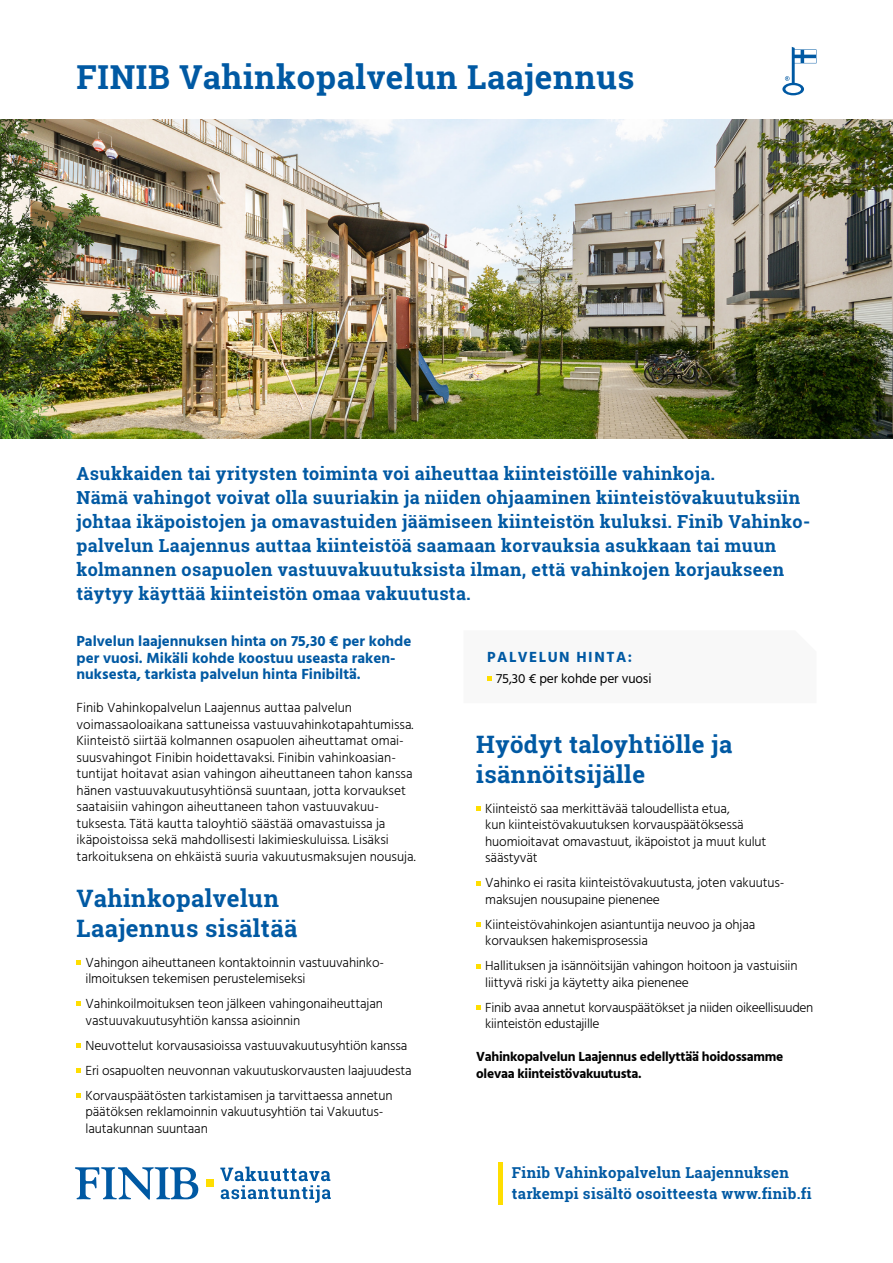
<style>
.page{position:relative;width:893px;height:1263px;background:#fff}
.page>*{position:absolute;margin:0;border:0;box-sizing:border-box;transform-origin:0 0}
.t1{font:700 33px "Roboto Slab";letter-spacing:.02em;color:#0059a3}
.t2{font:700 24px/30px "Roboto Slab";letter-spacing:.02em;color:#0059a3}
.t3{font:700 18px/24px "Roboto Slab";letter-spacing:.02em;color:#0059a3}
.t4{font:700 15px/16.5px "Hind";color:#0059a3}
.t5{font:700 15px/21px "Roboto Slab";letter-spacing:.02em;color:#0059a3}
.t6{font:700 15px "Hind";letter-spacing:.1em;color:#0059a3}
.t7{font:300 13.5px/16.5px "Hind";letter-spacing:-.01em;color:#000}
.t8{font:700 13.5px/16.5px "Hind";letter-spacing:-.02em;color:#000}
.t9{font:13.5px "Hind";letter-spacing:-.01em;color:#000}
</style>
<div class="page">
<svg style="left:782px;top:47px;width:34px;height:48px"></svg>
<svg style="left:77px;top:960px;width:4px;height:4px"></svg>
<svg style="left:77px;top:1002px;width:4px;height:4px"></svg>
<svg style="left:77px;top:1043px;width:4px;height:4px"></svg>
<svg style="left:77px;top:1068px;width:4px;height:4px"></svg>
<svg style="left:77px;top:1093px;width:4px;height:4px"></svg>
<img style="left:0;top:119px;width:893px;height:320px">
<svg style="left:476px;top:807px;width:4px;height:4px"></svg>
<svg style="left:476px;top:881px;width:4px;height:4px"></svg>
<svg style="left:476px;top:923px;width:4px;height:4px"></svg>
<svg style="left:476px;top:964px;width:4px;height:4px"></svg>
<svg style="left:476px;top:1006px;width:4px;height:4px"></svg>
<svg style="left:75px;top:1167px;width:123px;height:33px"></svg>
<div style="left:206px;top:1179px;width:8px;height:8px;background:#ffde00"></div>
<svg style="left:220px;top:1166px;width:111px;height:37px"></svg>
<hr style="left:499px;top:1162px;width:4px;height:43px;background:#ffde00">
<p class="t1" style="left:77px;top:54px;width:560px">FINIB Vahinkopalvelun Laajennus</p>
<p class="t3" style="left:77px;top:461px;width:735px">Asukkaiden tai yritysten toiminta voi aiheuttaa kiinteistöille vahinkoja.<br>Nämä vahingot voivat olla suuriakin ja niiden ohjaaminen kiinteistövakuutuksiin johtaa ikäpoistojen ja omavastuiden jäämiseen kiinteistön kuluksi. Finib Vahinko&shy;palvelun Laajennus auttaa kiinteistöä saamaan korvauksia asukkaan tai muun kolmannen osapuolen vastuuvakuutuksista ilman, että vahinkojen korjaukseen täytyy käyttää kiinteistön omaa vakuutusta.</p>
<p class="t4" style="left:77px;top:633px;width:336px">Palvelun laajennuksen hinta on 75,30 € per kohde per vuosi. Mikäli kohde koostuu useasta raken&shy;nuksesta, tarkista palvelun hinta Finibiltä.</p>
<p class="t7" style="left:77px;top:700px;width:341px">Finib Vahinkopalvelun Laajennus auttaa palvelun voimassaoloaikana sattuneissa vastuuvahinkotapahtumissa.<br>Kiinteistö siirtää kolmannen osapuolen aiheuttamat omai&shy;suusvahingot Finibin hoidettavaksi. Finibin vahinkoasian&shy;tuntijat hoitavat asian vahingon aiheuttaneen tahon kanssa hänen vastuuvakuutusyhtiönsä suuntaan, jotta korvaukset saataisiin vahingon aiheuttaneen tahon vastuuvakuu&shy;tuksesta. Tätä kautta taloyhtiö säästää omavastuissa ja ikäpoistoissa sekä mahdollisesti lakimieskuluissa. Lisäksi tarkoituksena on ehkäistä suuria vakuutusmaksujen nousuja.</p>
<p class="t2" style="left:77px;top:883px;width:222px">Vahinkopalvelun<br>Laajennus sisältää</p>
<p class="t7" style="left:86px;top:954px;width:300px">Vahingon aiheuttaneen kontaktoinnin vastuuvahinko&shy;ilmoituksen tekemisen perustelemiseksi</p>
<p class="t7" style="left:86px;top:996px;width:299px">Vahinkoilmoituksen teon jälkeen vahingonaiheuttajan vastuuvakuutusyhtiön kanssa asioinnin</p>
<p class="t7" style="left:86px;top:1037px;width:323px">Neuvottelut korvausasioissa vastuuvakuutusyhtiön kanssa</p>
<p class="t7" style="left:86px;top:1062px;width:328px">Eri osapuolten neuvonnan vakuutuskorvausten laajuudesta</p>
<p class="t7" style="left:86px;top:1087px;width:308px">Korvauspäätösten tarkistamisen ja tarvittaessa annetun päätöksen reklamoinnin vakuutusyhtiön tai Vakuutus&shy;lautakunnan suuntaan</p>
<p class="t6" style="left:487px;top:648px;width:146px">PALVELUN HINTA:</p>
<p class="t9" style="left:496px;top:669px;width:157px">75,30 € per kohde per vuosi</p>
<p class="t2" style="left:476px;top:729px;width:257px">Hyödyt taloyhtiölle ja isännöitsijälle</p>
<p class="t7" style="left:485px;top:801px;width:283px">Kiinteistö saa merkittävää taloudellista etua,<br>kun kiinteistövakuutuksen korvauspäätöksessä huomioitavat omavastuut, ikäpoistot ja muut kulut säästyvät</p>
<p class="t7" style="left:485px;top:875px;width:301px">Vahinko ei rasita kiinteistövakuutusta, joten vakuutus&shy;maksujen nousupaine pienenee</p>
<p class="t7" style="left:485px;top:917px;width:272px">Kiinteistövahinkojen asiantuntija neuvoo ja ohjaa korvauksen hakemisprosessia</p>
<p class="t7" style="left:485px;top:958px;width:314px">Hallituksen ja isännöitsijän vahingon hoitoon ja vastuisiin liittyvä riski ja käytetty aika pienenee</p>
<p class="t7" style="left:485px;top:1000px;width:330px">Finib avaa annetut korvauspäätökset ja niiden oikeellisuuden kiinteistön edustajille</p>
<p class="t8" style="left:476px;top:1048px;width:309px">Vahinkopalvelun Laajennus edellyttää hoidossamme olevaa kiinteistövakuutusta.</p>
<p class="t5" style="left:512px;top:1162px;width:301px">Finib Vahinkopalvelun Laajennuksen tarkempi sisältö osoitteesta www.finib.fi</p>
</div>
